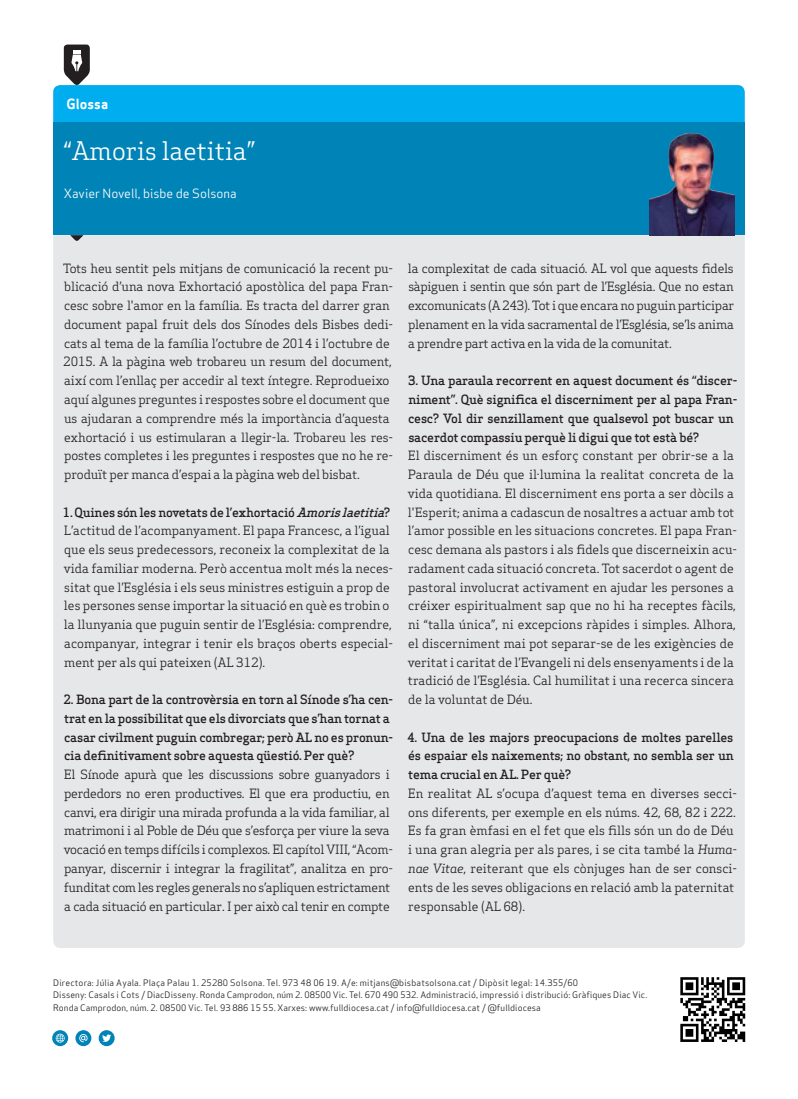
<style>
.page{position:relative;width:798px;height:1099px;background:#fff}
.page>*{position:absolute;margin:0;border:0;box-sizing:border-box;transform-origin:0 0}
.Subtitol_Secció{font:25px "Apex Serif";color:#fff}
.Titular_Secció_Petit{font:13.75px "Apex Sans Bold T";color:#fff}
.Text_General{font:12.5px/18.8px "Apex Serif";letter-spacing:-.01em;color:#231f20}
.Text_General-2{font:500 12.5px/18.8px "Apex Serif";letter-spacing:-.02em;color:#231f20}
.Titulars{font:12.5px "Apex Sans Book T";color:#fff}
.Titulars-2{font:8.75px/12.5px "Apex Sans Book T";letter-spacing:.01em;color:#231f20}
.s1{font-style:italic}
</style>
<div class="page">
<div style="left:53px;top:235px;width:691px;height:713px;background:#e6e7e9"></div>
<img style="left:680px;top:977px;width:66px;height:65px">
<svg style="left:52px;top:1030px;width:16px;height:16px"></svg>
<svg style="left:56px;top:1033px;width:9px;height:9px"></svg>
<svg style="left:75px;top:1030px;width:16px;height:16px"></svg>
<svg style="left:79px;top:1033px;width:9px;height:9px"></svg>
<svg style="left:99px;top:1030px;width:16px;height:16px"></svg>
<svg style="left:102px;top:1034px;width:9px;height:8px"></svg>
<div style="left:53px;top:123px;width:691px;height:112px;background:#0083b6"></div>
<svg style="left:53px;top:45px;width:691px;height:78px"></svg>
<img style="left:649px;top:133px;width:84px;height:102px">
<svg style="left:70px;top:235px;width:13px;height:7px"></svg>
<p class="Titular_Secció_Petit" style="left:67px;top:95px;width:43px">Glossa</p>
<p class="Subtitol_Secció" style="left:64px;top:135px;width:192px">“Amoris laetitia”</p>
<p class="Titulars" style="left:64px;top:185px;width:174px">Xavier Novell, bisbe de Solsona</p>
<p class="Text_General" style="left:63px;top:258px;width:331px">Tots heu sentit pels mitjans de comunicació la recent pu&shy;blicació d’una nova Exhortació apostòlica del papa Fran&shy;cesc sobre l'amor en la família. Es tracta del darrer gran document papal fruit dels dos Sínodes dels Bisbes dedi&shy;cats al tema de la família l’octubre de 2014 i l’octubre de 2015. A la pàgina web trobareu un resum del document, així com l’enllaç per accedir al text íntegre. Reprodueixo aquí algunes preguntes i respostes sobre el document que us ajudaran a comprendre més la importància d’aquesta exhortació i us estimularan a llegir-la. Trobareu les res&shy;postes completes i les preguntes i respostes que no he re&shy;produït per manca d’espai a la pàgina web del bisbat.</p>
<p class="Text_General-2" style="left:63px;top:502px;width:329px">1. Quines són les novetats de l’exhortació <span class="s1">Amorislaetitia</span>?</p>
<p class="Text_General" style="left:64px;top:521px;width:331px">L’actitud de l’acompanyament. El papa Francesc, a l’igual que els seus predecessors, reconeix la complexitat de la vida familiar moderna. Però accentua molt més la neces&shy;sitat que l’Església i els seus ministres estiguin a prop de les persones sense importar la situació en què es trobin o la llunyania que puguin sentir de l’Església: comprendre, acompanyar, integrar i tenir els braços oberts especial&shy;ment per als qui pateixen (AL 312).</p>
<p class="Text_General-2" style="left:64px;top:690px;width:331px">2. Bona part de la controvèrsia en torn al Sínode s’ha cen&shy;trat en la possibilitat que els divorciats que s’han tornat a casar civilment puguin combregar; però AL no es pronun&shy;cia definitivament sobre aquesta qüestió. Per què?</p>
<p class="Text_General" style="left:64px;top:765px;width:331px">El Sínode apurà que les discussions sobre guanyadors i perdedors no eren productives. El que era productiu, en canvi, era dirigir una mirada profunda a la vida familiar, al matrimoni i al Poble de Déu que s’esforça per viure la seva vocació en temps difícils i complexos. El capítol VIII, “Acom&shy;panyar, discernir i integrar la fragilitat”, analitza en pro&shy;funditat com les regles generals no s’apliquen estrictament a cada situació en particular. I per això cal tenir en compte</p>
<p class="Text_General" style="left:408px;top:258px;width:328px;text-align:justify">la complexitat de cada situació. AL vol que aquests fidels sàpiguen i sentin que són part de l’Església. Que no estan excomunicats (A 243). Tot i que encara no puguin participar plenament en la vida sacramental de l’Església, se’ls anima a prendre part activa en la vida de la comunitat.</p>
<p class="Text_General-2" style="left:408px;top:371px;width:330px">3. Una paraula recorrent en aquest document és “discer&shy;niment”. Què significa el discerniment per al papa Fran&shy;cesc? Vol dir senzillament que qualsevol pot buscar un sacerdot compassiu perquè li digui que tot està bé?</p>
<p class="Text_General" style="left:407px;top:446px;width:331px">El discerniment és un esforç constant per obrir-se a la Paraula de Déu que il·lumina la realitat concreta de la vida quotidiana. El discerniment ens porta a ser dòcils a l'Esperit; anima a cadascun de nosaltres a actuar amb tot l’amor possible en les situacions concretes. El papa Fran&shy;cesc demana als pastors i als fidels que discerneixin acu&shy;radament cada situació concreta. Tot sacerdot o agent de pastoral involucrat activament en ajudar les persones a créixer espiritualment sap que no hi ha receptes fàcils, ni “talla única”, ni excepcions ràpides i simples. Alhora, el discerniment mai pot separar-se de les exigències de veritat i caritat de l’Evangeli ni dels ensenyaments i de la tradició de l’Església. Cal humilitat i una recerca sincera de la voluntat de Déu.</p>
<p class="Text_General-2" style="left:407px;top:727px;width:328px;text-align:justify">4. Una de les majors preocupacions de moltes parelles és espaiar els naixements; no obstant, no sembla ser un tema crucial en AL. Per què?</p>
<p class="Text_General" style="left:408px;top:783px;width:330px">En realitat AL s’ocupa d’aquest tema en diverses secci&shy;ons diferents, per exemple en els núms. 42, 68, 82 i 222.<br>Es fa gran èmfasi en el fet que els fills són un do de Déu i una gran alegria per als pares, i se cita també la <span class="s1">Huma&shy;nae Vitae</span>, reiterant que els cònjuges han de ser consci&shy;ents de les seves obligacions en relació amb la paternitat responsable (AL 68).</p>
<p class="Titulars-2" style="left:53px;top:976px;width:526px">Directora: Júlia Ayala. Plaça Palau 1. 25280 Solsona. Tel. 973 48 06 19. A/e: mitjans@bisbatsolsona.cat / Dipòsit legal: 14.355/60</p>
<p class="Titulars-2" style="left:53px;top:988px;width:595px">Disseny: Casals i Cots / DiacDisseny. Ronda Camprodon, núm 2. 08500 Vic. Tel. 670 490 532. Administració, impressió i distribució: Gràfiques Diac Vic.<br>Ronda Camprodon, núm. 2. 08500 Vic. Tel. 93 886 15 55. Xarxes: www.fulldiocesa.cat / info@fulldiocesa.cat / @fulldiocesa</p>
</div>
